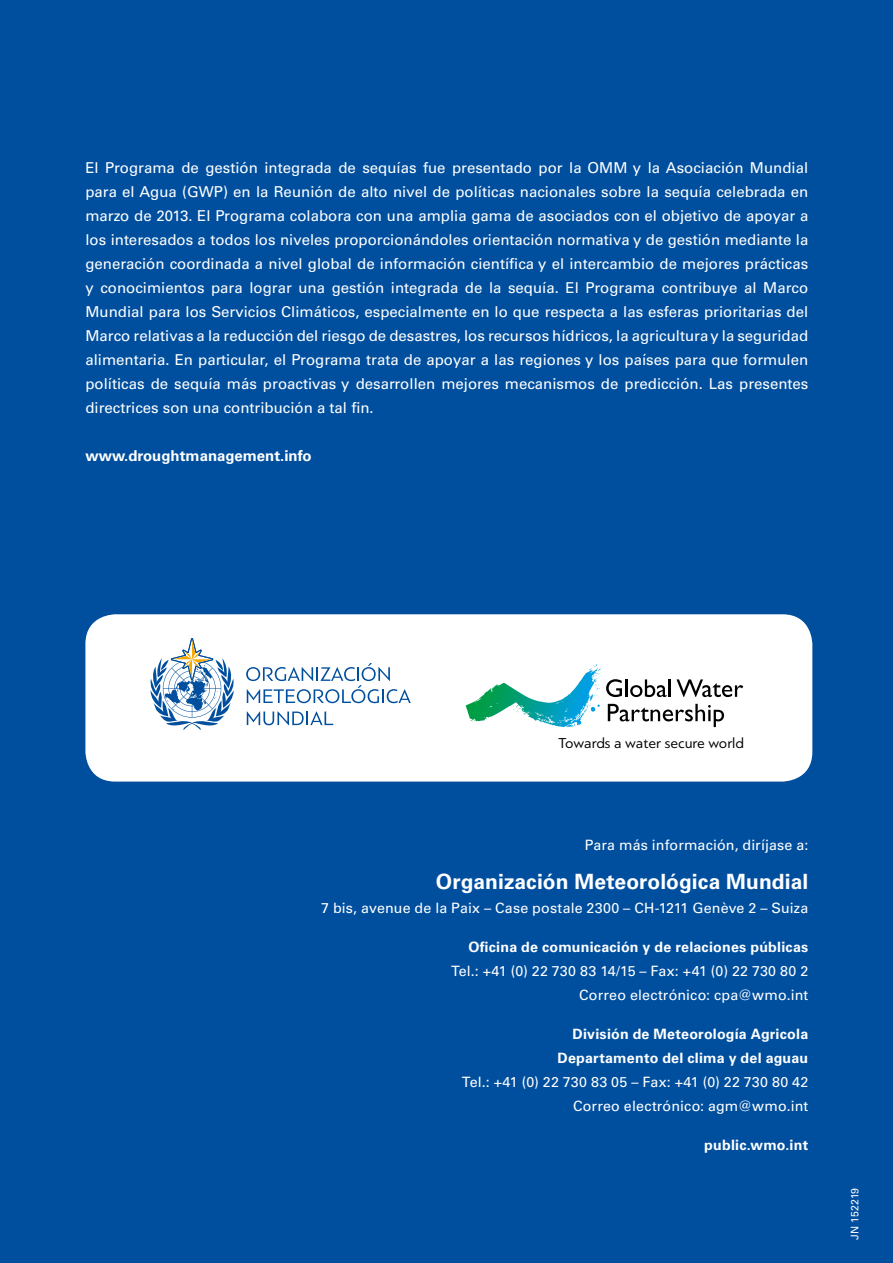
<style>
.page{position:relative;width:893px;height:1263px;background:#004f9f}
.page>*{position:absolute;margin:0;border:0;box-sizing:border-box;transform-origin:0 0}
.t1{font:700 21px "Univers LTCYR 65";letter-spacing:.005em;color:#fff}
.t2{font:15px/24px "Univers LTCYR 55 Roman";color:#fff;text-align:justify}
.t3{font:700 15px "Univers LTCYR 65";color:#fff}
.t4{font:15px "PF Bague Sans Pro";color:#000}
.t5{font:14.25px/24px "Univers LTCYR 55 Roman";letter-spacing:.01em;color:#fff;text-align:right}
.t6{font:700 14.25px/24px "Univers LTCYR 65";letter-spacing:.015em;color:#fff;text-align:right}
.t7{font:10.5px "Univers LTCYR 55 Roman";letter-spacing:.005em;color:#fff}
</style>
<div class="page">
<div style="left:85px;top:614px;width:727px;height:167px;background:#fff;border-radius:30px"></div>
<svg style="left:513px;top:664px;width:230px;height:63px"></svg>
<svg style="left:246px;top:663px;width:165px;height:40px"></svg>
<svg style="left:247px;top:711px;width:86px;height:14px"></svg>
<svg style="left:150px;top:638px;width:84px;height:92px"></svg>
<p class="t2" style="left:85px;top:155px;width:724px">El Programa de gestión integrada de sequías fue presentado por la OMM y la Asociación Mundial para el Agua (GWP) en la Reunión de alto nivel de políticas nacionales sobre la sequía celebrada en marzo de 2013. El Programa colabora con una amplia gama de asociados con el objetivo de apoyar a los interesados a todos los niveles proporcionándoles orientación normativa y de gestión mediante la generación coordinada a nivel global de información científica y el intercambio de mejores prácticas y conocimientos para lograr una gestión integrada de la sequía. El Programa contribuye al Marco Mundial para los Servicios Climáticos, especialmente en lo que respecta a las esferas prioritarias del Marco relativas a la reducción del riesgo de desastres, los recursos hídricos, la agricultura y la seguridad alimentaria. En particular, el Programa trata de apoyar a las regiones y los países para que formulen políticas de sequía más proactivas y desarrollen mejores mecanismos de predicción. Las presentes directrices son una contribución a tal fin.</p>
<p class="t3" style="left:85px;top:445px;width:228px">www.droughtmanagement.info</p>
<p class="t4" style="left:558px;top:735px;width:187px">Towards a water secure world</p>
<p class="t5" style="left:585px;top:832px;width:225px">Para más información, diríjase a:</p>
<h1 class="t1" style="left:436px;top:867px;width:374px">Organización Meteorológica Mundial</h1>
<p class="t5" style="left:321px;top:895px;width:489px">7 bis, avenue de la Paix – Case postale 2300 – CH-1211 Genève 2 – Suiza</p>
<p class="t6" style="left:468px;top:934px;width:341px">Oficina de comunicación y de relaciones públicas</p>
<p class="t5" style="left:451px;top:958px;width:359px">Tel.: +41 (0) 22 730 83 14/15 – Fax: +41 (0) 22 730 80 2<br>Correo electrónico: cpa@wmo.int</p>
<p class="t6" style="left:558px;top:1021px;width:252px">División de Meteorología Agricola<br>Departamento del clima y del aguau</p>
<p class="t5" style="left:462px;top:1069px;width:348px">Tel.: +41 (0) 22 730 83 05 – Fax: +41 (0) 22 730 80 42<br>Correo electrónico: agm@wmo.int</p>
<p class="t6" style="left:704px;top:1132px;width:106px">public.wmo.int</p>
<p class="t7" style="left:847px;top:1240px;width:54px;rotate:-90deg">JN 152219</p>
</div>
